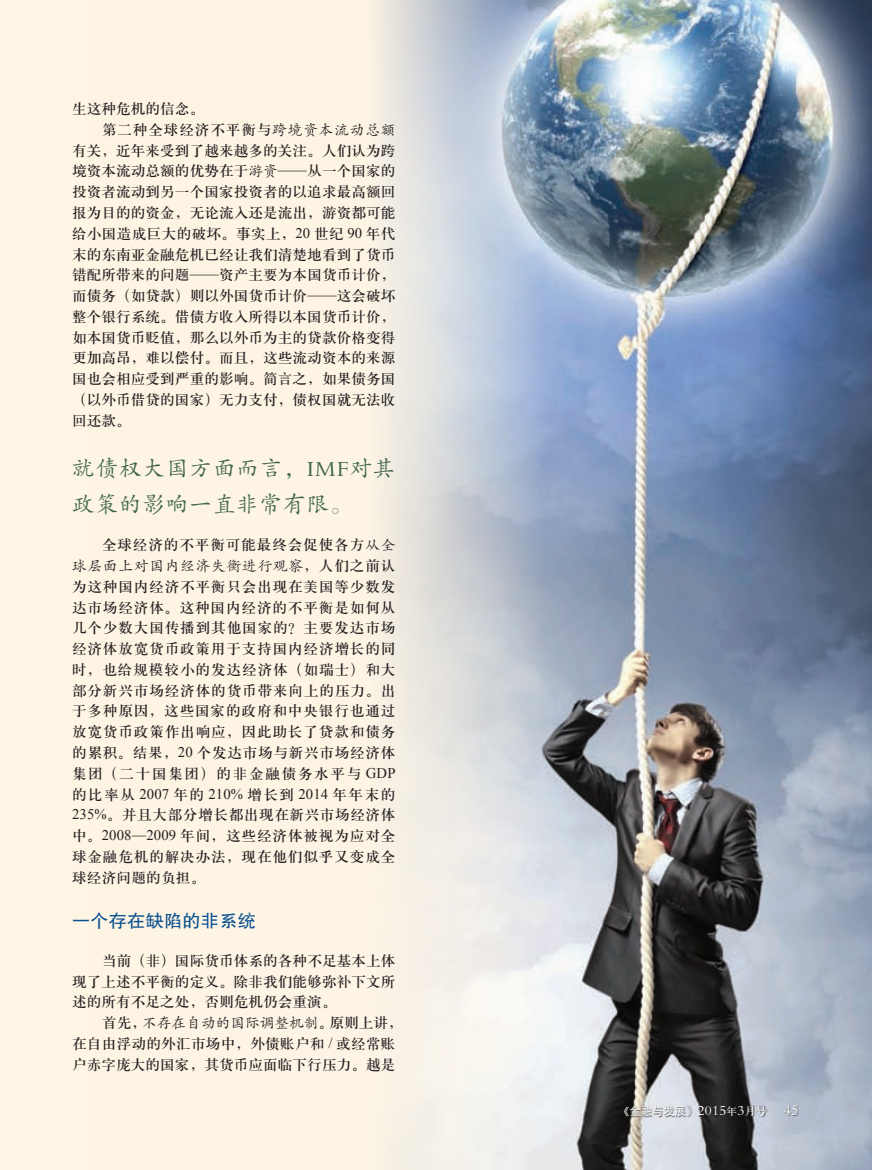
<style>
.page{position:relative;width:872px;height:1170px;background:#fff}
.page>*{position:absolute;margin:0;border:0;box-sizing:border-box;transform-origin:0 0}
.t1{font:22.5px/36px "FZKTJW GB1 0";letter-spacing:.04em;color:#3f654b}
.t2{font:17.7px "FZHTJW GB1 0";letter-spacing:.02em;color:#084f8f}
.t3{font:14.7px/20.7px "H Ya 3 gj";color:#231f20;text-align:justify}
.t4{font:14.7px "H Ya 3 gj";letter-spacing:.055em;color:#231f20}
.t5{font:14.7px "FZKTJW GB1 0";letter-spacing:.05em;color:#231f20}
.t6{font:14.7px "FZKTJW GB1 0";color:#231f20}
.t7{font:11.55px "Sim Hei";color:#fff}
.s1{font-family:"FZKTJW GB1 0"}
.s2{font-family:"Times New Roman"}
.s3{font-family:"H Ya 3 gj"}
.s4{font-family:"FZHTJW GB1 0";font-size:10.05px}
.s5{font-family:"FZBSJW GB1 0";font-size:14.25px}
.s6{font-family:"FZS3 JW GB1 0";font-size:10.2px}
.s7{font-family:"FZS3 JW GB1 0";font-size:10.65px}
.s8{font-family:"Times";font-size:14.55px}
</style>
<div class="page">
<div style="left:0;top:0;width:872px;height:1169px;background:#fef5e5"></div>
<img style="left:377px;top:0;width:495px;height:1169px">
<div style="left:784px;top:1104px;width:15px;height:12px;background:#231f20;opacity:.75"></div>
<div style="left:624px;top:1104px;width:144px;height:13px;background:#231f20;opacity:.75"></div>
<p class="t3" style="left:72px;top:98px;width:134px">生这种危机的信念。</p>
<p class="t4" style="left:102px;top:122px;width:295px">第二种全球经济不平衡与<span class="s1">跨境资本流动总额</span></p>
<p class="t3" style="left:72px;top:140px;width:325px">有关，近年来受到了越来越多的关注。人们认为跨</p>
<p class="t3" style="left:72px;top:160px;width:325px">境资本流动总额的优势在于<span class="s1">游资—</span>从一个国家的</p>
<p class="t3" style="left:72px;top:181px;width:325px">投资者流动到另一个国家投资者的以追求最高额回</p>
<p class="t3" style="left:72px;top:202px;width:325px">报为目的的资金，无论流入还是流出，游资都可能</p>
<p class="t3" style="left:72px;top:223px;width:325px">给小国造成巨大的破坏。事实上，<span class="s2">20</span> 世纪 <span class="s2">90</span> 年代</p>
<p class="t3" style="left:72px;top:244px;width:325px">末的东南亚金融危机已经让我们清楚地看到了货币</p>
<p class="t3" style="left:72px;top:264px;width:325px">错配所带来的问题<span class="s1">—</span>资产主要为本国货币计价，</p>
<p class="t3" style="left:72px;top:285px;width:325px">而债务（如贷款）则以外国货币计价<span class="s1">—</span>这会破坏</p>
<p class="t3" style="left:72px;top:306px;width:325px">整个银行系统。借债方收入所得以本国货币计价，</p>
<p class="t3" style="left:72px;top:327px;width:325px">如本国货币贬值，那么以外币为主的贷款价格变得</p>
<p class="t3" style="left:72px;top:347px;width:325px">更加高昂，难以偿付。而且，这些流动资本的来源</p>
<p class="t3" style="left:72px;top:368px;width:325px">国也会相应受到严重的影响。简言之，如果债务国</p>
<p class="t3" style="left:72px;top:389px;width:325px">（以外币借贷的国家）无力支付，债权国就无法收</p>
<p class="t3" style="left:72px;top:410px;width:60px">回还款。</p>
<h1 class="t1" style="left:72px;top:450px;width:325px">就债权大国方面而言，IMF对其政策的影响一直非常有限。</h1>
<p class="t4" style="left:102px;top:537px;width:295px">全球经济的不平衡可能最终会促使各方<span class="s1">从全</span></p>
<p class="t5" style="left:72px;top:558px;width:325px">球层面上对国内经济失衡进行观察<span class="s3">，人们之前认</span></p>
<p class="t3" style="left:72px;top:576px;width:325px">为这种国内经济不平衡只会出现在美国等少数发达市场经济体。这种国内经济的不平衡是如何从几个少数大国传播到其他国家的？主要发达市场经济体放宽货币政策用于支持国内经济增长的同时，也给规模较小的发达经济体（如瑞士）和大部分新兴市场经济体的货币带来向上的压力。出于多种原因，这些国家的政府和中央银行也通过放宽货币政策作出响应，因此助长了贷款和债务的累积。结果，<span class="s2">20</span> 个发达市场与新兴市场经济体集团（二十国集团）的非金融债务水平与 <span class="s2">GDP</span>的比率从 <span class="s2">2007</span> 年的 <span class="s2">210%</span> 增长到 <span class="s2">2014</span> 年年末的<span class="s2">235%</span>。并且大部分增长都出现在新兴市场经济体中。<span class="s2">2008</span><span class="s1">—</span><span class="s2">2009</span> 年间，这些经济体被视为应对全球金融危机的解决办法，现在他们似乎又变成全球经济问题的负担。</p>
<p class="t2" style="left:72px;top:910px;width:185px">一个存在缺陷的非系统</p>
<p class="t3" style="left:72px;top:950px;width:325px;text-indent:30px">当前（非）国际货币体系的各种不足基本上体现了上述不平衡的定义。除非我们能够弥补下文所述的所有不足之处，否则危机仍会重演。</p>
<p class="t6" style="left:102px;top:1015px;width:302px"><span class="s3">首先，</span>不存在自动的国际调整机制<span class="s3">。原则上讲，</span></p>
<p class="t3" style="left:72px;top:1033px;width:325px">在自由浮动的外汇市场中，外债账户和 <span class="s2">/</span> 或经常账户赤字庞大的国家，其货币应面临下行压力。越是</p>
<p class="t7" style="left:620px;top:1105px;width:180px"><span class="s4">《</span>金融与发展<span class="s4">》</span> <span class="s5">2015</span><span class="s6">年</span><span class="s5">3</span><span class="s7">月号</span> <span class="s8">45</span></p>
</div>
